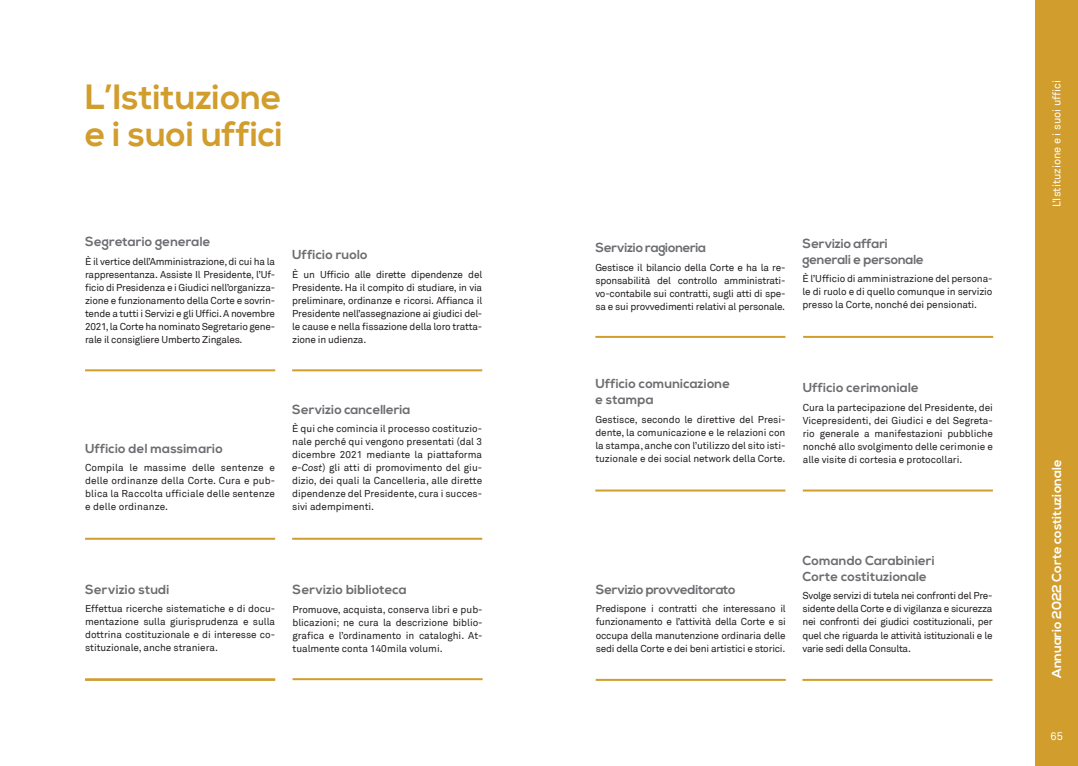
<style>
.page{position:relative;width:1078px;height:766px;background:#fff}
.page>*{position:absolute;margin:0;border:0;box-sizing:border-box;transform-origin:0 0}
.t1{font:700 35px/37px "Nexa";color:#d19d2d}
.t2{font:700 13px/16px "Nexa";letter-spacing:.01em;color:#6c6d70}
.t3{font:700 13px "Nexa";letter-spacing:-.02em;color:#6c6d70}
.t4{font:700 13px/16px "Nexa";letter-spacing:-.01em;color:#6c6d70}
.t5{font:700 13px "Nexa";color:#fff}
.t6{font:11px "Akkurat";color:#fff}
.t7{font:10px/13px "Akkurat";letter-spacing:-.01em;color:#231f20;text-align:justify}
.s1{font-style:italic}
</style>
<div class="page">
<div style="left:1035px;top:0;width:42px;height:765px;background:#d19d2d"></div>
<hr style="left:85px;top:369px;width:190px;height:2px;background:#d19d2d">
<hr style="left:595px;top:489px;width:190px;height:2px;background:#d19d2d">
<hr style="left:595px;top:678px;width:190px;height:2px;background:#d19d2d">
<hr style="left:802px;top:678px;width:190px;height:2px;background:#d19d2d">
<hr style="left:292px;top:678px;width:190px;height:2px;background:#d19d2d">
<hr style="left:802px;top:489px;width:190px;height:2px;background:#d19d2d">
<hr style="left:803px;top:336px;width:189px;height:2px;background:#d19d2d">
<hr style="left:595px;top:336px;width:190px;height:2px;background:#d19d2d">
<hr style="left:85px;top:678px;width:190px;height:2px;background:#d19d2d">
<hr style="left:292px;top:369px;width:190px;height:2px;background:#d19d2d">
<hr style="left:292px;top:537px;width:190px;height:2px;background:#d19d2d">
<hr style="left:85px;top:537px;width:190px;height:2px;background:#d19d2d">
<h1 class="t1" style="left:85px;top:79px;width:199px">L’Istituzione e i suoi uffici</h1>
<h2 class="t2" style="left:85px;top:234px;width:127px">Segretario generale</h2>
<p class="t7" style="left:85px;top:255px;width:191px">È il vertice dell’Amministrazione, di cui ha la rappresentanza. Assiste Il Presidente, l’Uf&shy;ficio di Presidenza e i Giudici nell’organizza&shy;zione e funzionamento della Corte e sovrin&shy;tende a tutti i Servizi e gli Uffici. A novembre 2021, la Corte ha nominato Segretario gene&shy;rale il consigliere Umberto Zingales.</p>
<h2 class="t2" style="left:292px;top:247px;width:77px">Ufficio ruolo</h2>
<p class="t7" style="left:292px;top:268px;width:191px">È un Ufficio alle dirette dipendenze del Presidente. Ha il compito di studiare, in via preliminare, ordinanze e ricorsi. Affianca il Presidente nell’assegnazione ai giudici del&shy;le cause e nella fissazione della loro tratta&shy;zione in udienza.</p>
<h2 class="t2" style="left:85px;top:440px;width:139px">Ufficio del massimario</h2>
<p class="t7" style="left:85px;top:461px;width:191px">Compila le massime delle sentenze e delle ordinanze della Corte. Cura e pub&shy;blica la Raccolta ufficiale delle sentenze e delle ordinanze.</p>
<h2 class="t2" style="left:292px;top:401px;width:120px">Servizio cancelleria</h2>
<p class="t7" style="left:292px;top:422px;width:191px">È qui che comincia il processo costituzio&shy;nale perché qui vengono presentati (dal 3 dicembre 2021 mediante la piattaforma <span class="s1">e-Cost</span>) gli atti di promovimento del giu&shy;dizio, dei quali la Cancelleria, alle dirette dipendenze del Presidente, cura i succes&shy;sivi adempimenti.</p>
<h2 class="t2" style="left:85px;top:581px;width:86px">Servizio studi</h2>
<p class="t7" style="left:85px;top:602px;width:191px">Effettua ricerche sistematiche e di docu&shy;mentazione sulla giurisprudenza e sulla dottrina costituzionale e di interesse co&shy;stituzionale, anche straniera.</p>
<h2 class="t2" style="left:292px;top:582px;width:116px">Servizio biblioteca</h2>
<p class="t7" style="left:292px;top:603px;width:191px">Promuove, acquista, conserva libri e pub&shy;blicazioni; ne cura la descrizione biblio&shy;grafica e l’ordinamento in cataloghi. At&shy;tualmente conta 140mila volumi.</p>
<h2 class="t3" style="left:595px;top:240px;width:112px">Servizio ragioneria</h2>
<p class="t7" style="left:595px;top:261px;width:191px">Gestisce il bilancio della Corte e ha la re&shy;sponsabilità del controllo amministrati&shy;vo-contabile sui contratti, sugli atti di spe&shy;sa e sui provvedimenti relativi al personale.</p>
<h2 class="t4" style="left:802px;top:235px;width:123px">Servizio affari generali e personale</h2>
<p class="t7" style="left:802px;top:272px;width:191px">È l’Ufficio di amministrazione del persona&shy;le di ruolo e di quello comunque in servizio presso la Corte, nonché dei pensionati.</p>
<h2 class="t2" style="left:595px;top:376px;width:136px">Ufficio comunicazione e stampa</h2>
<p class="t7" style="left:595px;top:413px;width:191px">Gestisce, secondo le direttive del Presi&shy;dente, la comunicazione e le relazioni con la stampa, anche con l’utilizzo del sito isti&shy;tuzionale e dei social network della Corte.</p>
<h2 class="t2" style="left:802px;top:380px;width:117px">Ufficio cerimoniale</h2>
<p class="t7" style="left:802px;top:401px;width:191px">Cura la partecipazione del Presidente, dei Vicepresidenti, dei Giudici e del Segreta&shy;rio generale a manifestazioni pubbliche nonché allo svolgimento delle cerimonie e alle visite di cortesia e protocollari.</p>
<h2 class="t3" style="left:595px;top:581px;width:141px">Servizio provveditorato</h2>
<p class="t7" style="left:595px;top:602px;width:191px">Predispone i contratti che interessano il funzionamento e l’attività della Corte e si occupa della manutenzione ordinaria delle sedi della Corte e dei beni artistici e storici.</p>
<h2 class="t2" style="left:802px;top:552px;width:134px">Comando Carabinieri<br>Corte costituzionale</h2>
<p class="t7" style="left:802px;top:589px;width:191px">Svolge servizi di tutela nei confronti del Pre&shy;sidente della Corte e di vigilanza e sicurezza nei confronti dei giudici costituzionali, per quel che riguarda le attività istituzionali e le varie sedi della Consulta.</p>
<p class="t6" style="left:1050px;top:207px;width:129px;rotate:-90deg">L’Istituzione e i suoi uffici</p>
<h2 class="t5" style="left:1048px;top:678px;width:220px;rotate:-90deg">Annuario 2022 Corte costituzionale</h2>
<p class="t6" style="left:1050px;top:729px;width:14px">65</p>
</div>
